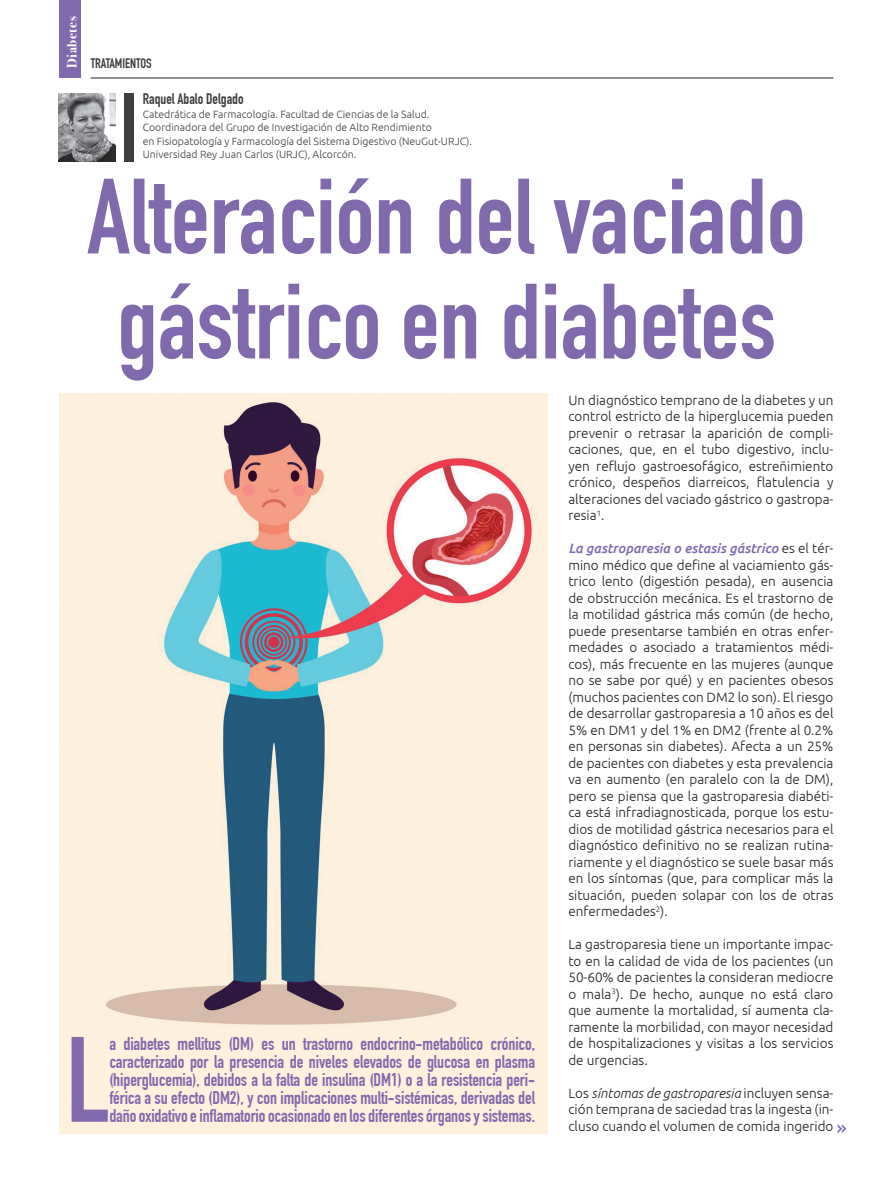
<style>
.page{position:relative;width:893px;height:1191px;background:#fff}
.page>*{position:absolute;margin:0;border:0;box-sizing:border-box;transform-origin:0 0}
.t1{font:119.1px "DIN Engschrift Std";color:#8169ae}
.t2{font:105px/105px "DIN Engschrift Std";color:#8169ae}
.t3{font:22.5px "DIN Engschrift Std";color:#8169ae}
.t4{font:18px/18px "DIN Engschrift Std";letter-spacing:-.005em;color:#8169ae;text-align:justify}
.t5{font:15px "DIN Engschrift Std";color:#3e3e3f}
.t6{font:300 13.5px/16.5px "Ubuntu";color:#231f20;text-align:justify}
.t7{font:13.5px "DIN Engschrift Std";color:#3e3e3f}
.t8{font:700 13.5px "Bodoni Svty Two ITCTT";letter-spacing:.04em;color:#fff}
.t9{font:300 10.5px/13.5px "Ubuntu";color:#3e3e3f}
.s1{font-weight:500;font-style:italic;color:#8169ae}
.s2{font-style:italic}
</style>
<div class="page">
<hr style="left:91px;top:78px;width:742px;height:1px;background:#231f20">
<div style="left:60px;top:0;width:21px;height:78px;background:#8169ae"></div>
<img style="left:58px;top:94px;width:57px;height:68px">
<div style="left:125px;top:94px;width:9px;height:68px;background:#3e3e3f"></div>
<img style="left:60px;top:393px;width:487px;height:740px">
<p class="t8" style="left:61px;top:68px;width:53px;rotate:-90deg">Diabetes</p>
<p class="t7" style="left:91px;top:55px;width:63px">TRATAMIENTOS</p>
<p class="t5" style="left:143px;top:90px;width:102px">Raquel Abalo Delgado</p>
<p class="t9" style="left:143px;top:107px;width:331px">Catedrática de Farmacología. Facultad de Ciencias de la Salud.<br>Coordinadora del Grupo de Investigación de Alto Rendimiento<br>en Fisiopatología y Farmacología del Sistema Digestivo (NeuGut-URJC).<br>Universidad Rey Juan Carlos (URJC), Alcorcón.</p>
<h2 class="t2" style="left:87px;top:165px;width:720px">Alteración del vaciado gástrico en diabetes</h2>
<p class="t6" style="left:568px;top:391px;width:267px">Un diagnóstico temprano de la diabetes y un control estricto de la hiperglucemia pueden prevenir o retrasar la aparición de compli&shy;caciones, que, en el tubo digestivo, inclu&shy;yen reflujo gastroesofágico, estreñimiento crónico, despeños diarreicos, flatulencia y alteraciones del vaciado gástrico o gastropa&shy;resia<sup>1</sup>.</p>
<p class="t6" style="left:568px;top:540px;width:267px"><span class="s1">La gastroparesia o estasis gástrico</span> es el tér&shy;mino médico que define al vaciamiento gás&shy;trico lento (digestión pesada), en ausencia de obstrucción mecánica. Es el trastorno de la motilidad gástrica más común (de hecho, puede presentarse también en otras enfer&shy;medades o asociado a tratamientos médi&shy;cos), más frecuente en las mujeres (aunque no se sabe por qué) y en pacientes obesos (muchos pacientes con DM2 lo son). El riesgo de desarrollar gastroparesia a 10 años es del 5% en DM1 y del 1% en DM2 (frente al 0.2% en personas sin diabetes). Afecta a un 25% de pacientes con diabetes y esta prevalencia va en aumento (en paralelo con la de DM), pero se piensa que la gastroparesia diabéti&shy;ca está infradiagnosticada, porque los estu&shy;dios de motilidad gástrica necesarios para el diagnóstico definitivo no se realizan rutina&shy;riamente y el diagnóstico se suele basar más en los síntomas (que, para complicar más la situación, pueden solapar con los de otras enfermedades<sup>2</sup>).</p>
<p class="t6" style="left:568px;top:936px;width:267px">La gastroparesia tiene un importante impac&shy;to en la calidad de vida de los pacientes (un 50-60% de pacientes la consideran mediocre o mala<sup>3</sup>). De hecho, aunque no está claro que aumente la mortalidad, sí aumenta cla&shy;ramente la morbilidad, con mayor necesidad de hospitalizaciones y visitas a los servicios de urgencias.</p>
<p class="t6" style="left:568px;top:1084px;width:267px">Los <span class="s2">síntomas de gastroparesia</span> incluyen sensa&shy;ción temprana de saciedad tras la ingesta (in-</p>
<p class="t4" style="left:109px;top:1034px;width:427px">a diabetes mellitus (DM) es un trastorno endocrino-metabólico crónico, caracterizado por la presencia de niveles elevados de glucosa en plasma (hiperglucemia), debidos a la falta de insulina (DM1) o a la resistencia peri&shy;férica a su efecto (DM2), y con implicaciones multi-sistémicas, derivadas del daño oxidativo e inflamatorio ocasionado en los diferentes órganos y sistemas.</p>
<h1 class="t1" style="left:66px;top:1010px;width:46px">L</h1>
<p class="t6" style="left:568px;top:1117px;width:267px">cluso cuando el volumen de comida ingerido</p>
<h3 class="t3" style="left:837px;top:1114px;width:11px">»</h3>
</div>
